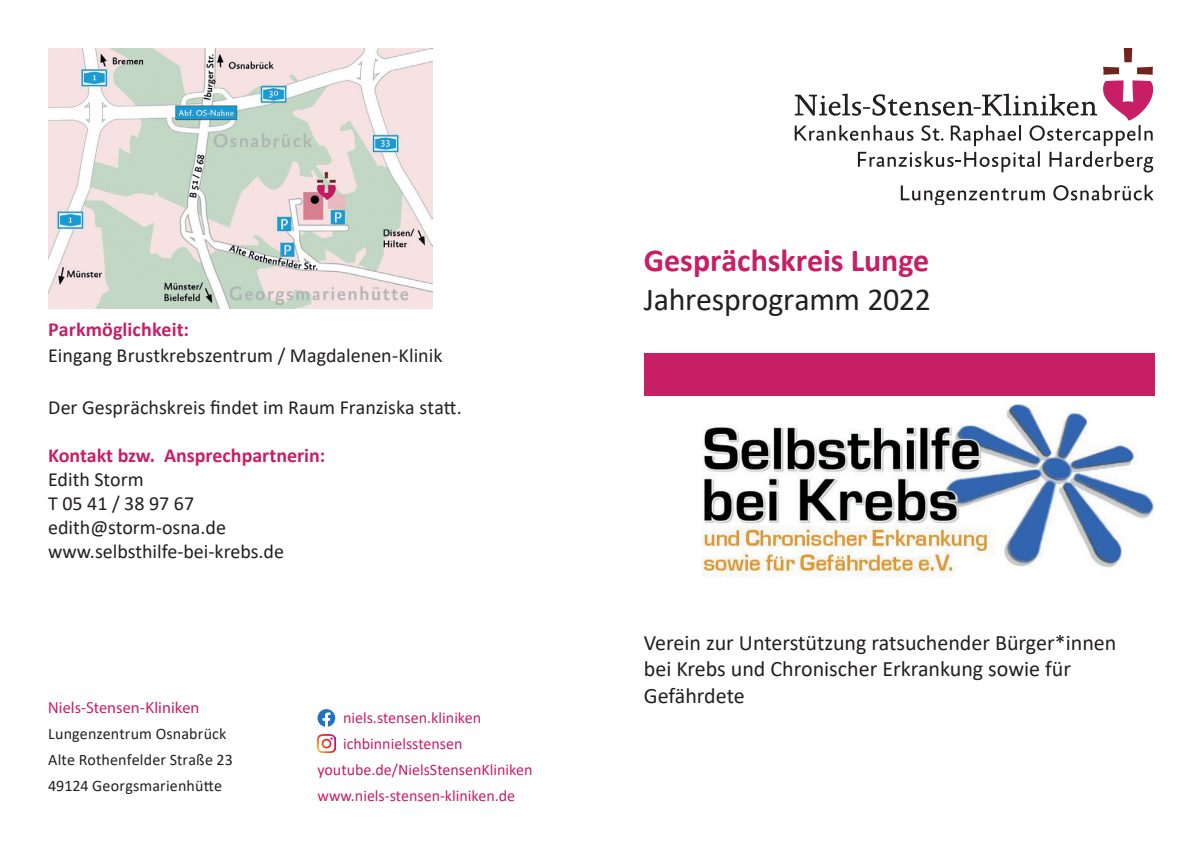
<style>
.page{position:relative;width:1202px;height:851px;background:#fff}
.page>*{position:absolute;margin:0;border:0;box-sizing:border-box;transform-origin:0 0}
.t1{font:700 32px "Calibri";color:#c71e66}
.t2{font:32px "Calibri";letter-spacing:-.01em;color:#231f20}
.t3{font:22px/26.4px "Calibri";color:#231f20}
.t4{font:20px/24px "Calibri";color:#231f20}
.t5{font:700 20px "Calibri";color:#c71e66}
.t6{font:16px "Calibri";color:#c71e66}
.t7{font:16px/26px "Calibri";letter-spacing:.01em;color:#231f20}
.t8{font:16px "Myriad Pro";letter-spacing:.005em;color:#c71e66}
</style>
<div class="page">
<img style="left:701px;top:404px;width:453px;height:173px">
<svg style="left:317px;top:709px;width:18px;height:17px"></svg>
<img style="left:317px;top:734px;width:18px;height:18px">
<img style="left:48px;top:48px;width:385px;height:260px">
<svg style="left:901px;top:185px;width:144px;height:19px"></svg>
<svg style="left:1053px;top:185px;width:101px;height:15px"></svg>
<svg style="left:795px;top:48px;width:359px;height:124px"></svg>
<div style="left:644px;top:353px;width:510px;height:42px;background:#c71e66"></div>
<p class="t5" style="left:48px;top:315px;width:142px">Parkmöglichkeit:</p>
<p class="t4" style="left:48px;top:342px;width:396px">Eingang Brustkrebszentrum / Magdalenen-Klinik</p>
<p class="t4" style="left:48px;top:394px;width:415px">Der Gesprächskreis findet im Raum Franziska statt.</p>
<p class="t5" style="left:48px;top:441px;width:279px">Kontakt bzw. Ansprechpartnerin:</p>
<p class="t4" style="left:48px;top:466px;width:237px">Edith Storm<br>T 05 41 / 38 97 67 edith@storm-osna.de www.selbsthilfe-bei-krebs.de</p>
<p class="t8" style="left:48px;top:697px;width:153px">Niels-Stensen-Kliniken</p>
<p class="t7" style="left:48px;top:720px;width:186px">Lungenzentrum Osnabrück<br>Alte Rothenfelder Straße 23<br>49124 Georgsmarienhütte</p>
<p class="t6" style="left:343px;top:706px;width:140px">niels.stensen.kliniken</p>
<p class="t6" style="left:343px;top:732px;width:121px">ichbinnielsstensen</p>
<p class="t6" style="left:317px;top:758px;width:216px">youtube.de/NielsStensenKliniken</p>
<p class="t6" style="left:317px;top:784px;width:199px">www.niels-stensen-kliniken.de</p>
<h1 class="t1" style="left:644px;top:237px;width:287px">Gesprächskreis Lunge</h1>
<h1 class="t2" style="left:644px;top:277px;width:289px">Jahresprogramm 2022</h1>
<p class="t3" style="left:644px;top:629px;width:474px">Verein zur Unterstützung ratsuchender Bürger*innen bei Krebs und Chronischer Erkrankung sowie für<br>Gefährdete</p>
</div>
